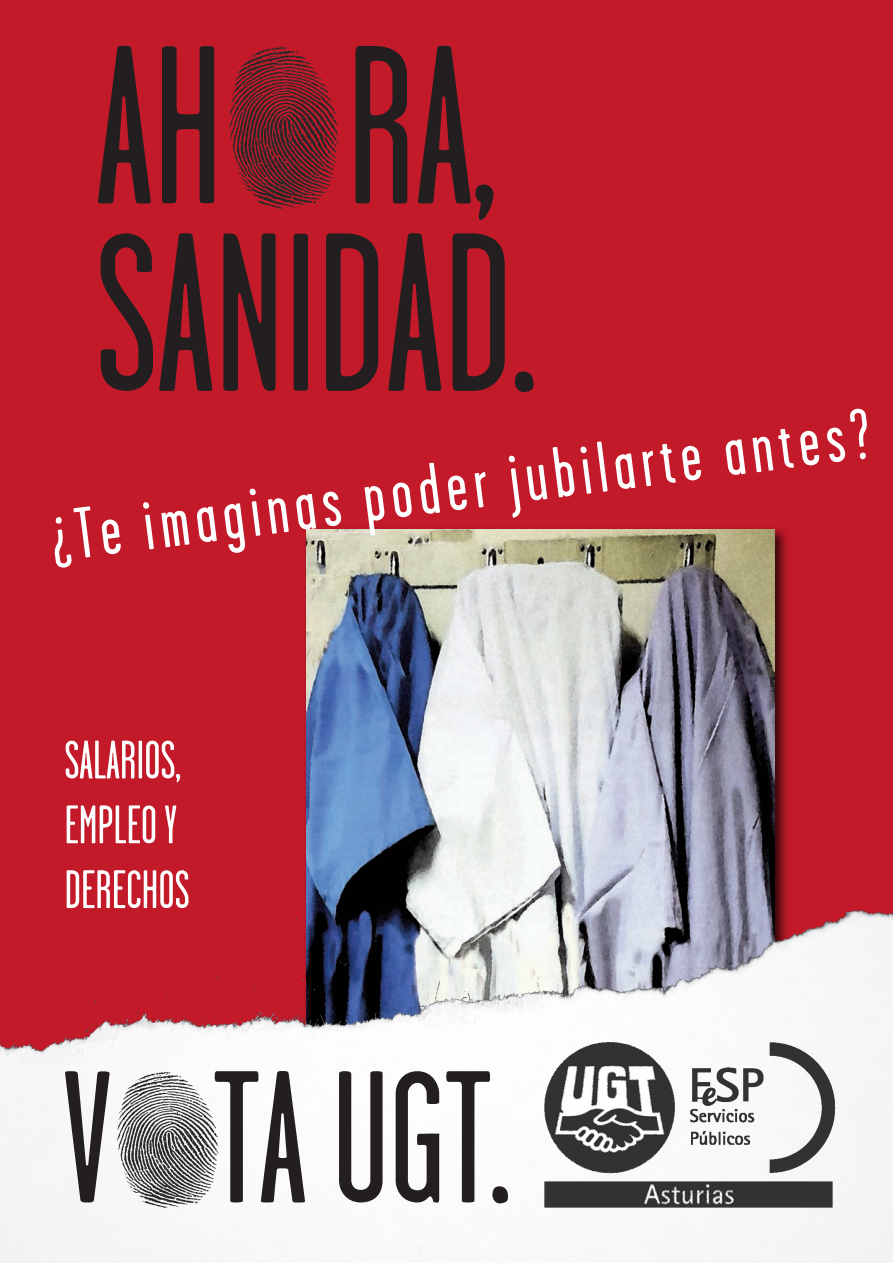
<style>
.page{position:relative;width:893px;height:1263px;background:#fff}
.page>*{position:absolute;margin:0;border:0;box-sizing:border-box;transform-origin:0 0}
.t1{font:225px/187.5px "Garage Gothic";color:#231f20}
.t2{font:187.5px "Garage Gothic";color:#231f20}
.t3{font:72px "Garage Gothic";color:#fff}
.t4{font:54px/64.8px "Garage Gothic";color:#fff}
</style>
<div class="page">
<div style="left:0;top:0;width:893px;height:1149px;background:#c31a2a"></div>
<img style="left:229px;top:48px;width:109px;height:160px">
<img style="left:305px;top:528px;width:482px;height:285px">
<img style="left:306px;top:529px;width:468px;height:284px">
<img style="left:0;top:813px;width:893px;height:450px">
<img style="left:540px;top:1038px;width:297px;height:174px">
<img style="left:117px;top:1072px;width:101px;height:136px">
<h1 class="t1" style="left:96px;top:32px;width:442px">AH RA,<br>SANIDAD.</h1>
<p class="t3" style="left:45px;top:493px;width:828px;rotate:-7deg">¿Te imaginas poder jubilarte antes?</p>
<p class="t4" style="left:64px;top:727px;width:126px">SALARIOS,<br>EMPLEO Y<br>DERECHOS</p>
<h2 class="t2" style="left:63px;top:1028px;width:448px">V TA UGT.</h2>
</div>
